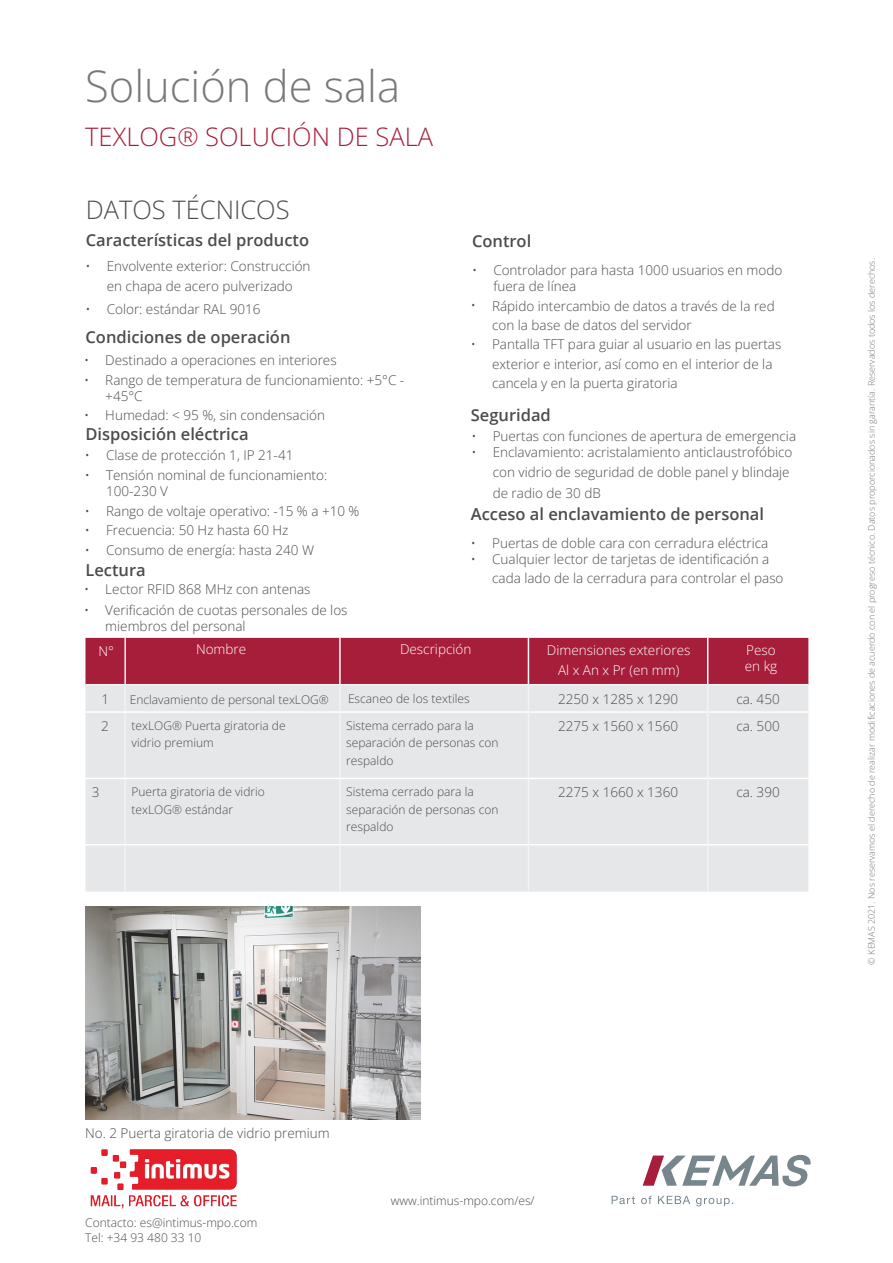
<style>
.page{position:relative;width:893px;height:1263px;background:#fff}
.page>*{position:absolute;margin:0;border:0;box-sizing:border-box;transform-origin:0 0}
.Überschrift_h2{font:300 43.5px "Open Sans";color:#76787b}
.Überschrift_h2-2{font:300 25.5px "Open Sans";color:#a61e3a}
.Überschrift_h2-3{font:300 25.5px "Open Sans";color:#4b4c4d}
.Überschrift_h3{font:600 16.5px "Open Sans";color:#4b4c4d}
.Überschrift_h2-4{font:600 16.5px "Open Sans";color:#4b4c4d}
.t1{font:300 13.5px/16.2px "Open Sans";color:#4b4c4d}
.t2{font:300 13.5px/19.5px "Open Sans";color:#fff;text-align:center}
.t3{font:300 12px/17.4px "Open Sans";color:#4b4c4d}
.t4{font:300 9px "Open Sans";color:#76787b}
</style>
<div class="page">
<div style="left:85px;top:713px;width:723px;height:178px;background:#e6e7e9"></div>
<hr style="left:124px;top:713px;width:2px;height:65px;background:#f2f3f4">
<hr style="left:124px;top:779px;width:2px;height:65px;background:#f2f3f4">
<hr style="left:124px;top:845px;width:2px;height:46px;background:#f2f3f4">
<hr style="left:85px;top:778px;width:40px;height:1px;background:#fff">
<hr style="left:85px;top:844px;width:40px;height:1px;background:#fff">
<hr style="left:125px;top:778px;width:215px;height:1px;background:#fff">
<hr style="left:125px;top:844px;width:215px;height:1px;background:#fff">
<hr style="left:528px;top:778px;width:179px;height:1px;background:#fff">
<hr style="left:528px;top:844px;width:179px;height:1px;background:#fff">
<hr style="left:708px;top:778px;width:100px;height:1px;background:#fff">
<hr style="left:708px;top:844px;width:100px;height:1px;background:#fff">
<hr style="left:707px;top:712px;width:1px;height:66px;background:#f2f3f4">
<hr style="left:707px;top:778px;width:1px;height:67px;background:#f2f3f4">
<hr style="left:707px;top:845px;width:1px;height:46px;background:#f2f3f4">
<svg style="left:85px;top:638px;width:723px;height:74px;background:#bf6b7d"></svg>
<hr style="left:340px;top:711px;width:188px;height:2px;background:#fff">
<hr style="left:339px;top:713px;width:2px;height:65px;background:#f2f3f4">
<hr style="left:528px;top:713px;width:1px;height:65px;background:#f2f3f4">
<hr style="left:339px;top:779px;width:2px;height:65px;background:#f2f3f4">
<hr style="left:528px;top:779px;width:1px;height:65px;background:#f2f3f4">
<hr style="left:339px;top:845px;width:2px;height:46px;background:#f2f3f4">
<hr style="left:528px;top:845px;width:1px;height:46px;background:#f2f3f4">
<hr style="left:340px;top:778px;width:188px;height:1px;background:#fff">
<hr style="left:340px;top:844px;width:188px;height:1px;background:#fff">
<img style="left:85px;top:907px;width:336px;height:212px">
<svg style="left:612px;top:1196px;width:121px;height:10px"></svg>
<svg style="left:643px;top:1155px;width:168px;height:31px"></svg>
<img style="left:90px;top:1149px;width:147px;height:60px">
<p class="Überschrift_h2" style="left:85px;top:56px;width:316px">Solución de sala</p>
<p class="Überschrift_h2-2" style="left:85px;top:119px;width:349px">TEXLOG® SOLUCIÓN DE SALA</p>
<p class="Überschrift_h2-3" style="left:86px;top:192px;width:205px">DATOS TÉCNICOS</p>
<p class="Überschrift_h2-4" style="left:86px;top:229px;width:225px">Características del producto</p>
<p class="t1" style="left:85px;top:256px;width:227px;line-height:19.5px;text-align:center">• Envolvente exterior: Construcción en chapa de acero pulverizado</p>
<p class="t1" style="left:85px;top:300px;width:177px">• Color: estándar RAL 9016</p>
<p class="Überschrift_h3" style="left:85px;top:326px;width:207px">Condiciones de operación</p>
<p class="t1" style="left:84px;top:352px;width:254px">• Destinado a operaciones en interiores</p>
<p class="t1" style="left:105px;top:371px;width:300px;text-indent:-21px">• Rango de temperatura de funcionamiento: +5°C - +45°C</p>
<p class="t1" style="left:84px;top:407px;width:242px">• Humedad: &lt; 95 %, sin condensación</p>
<p class="Überschrift_h3" style="left:85px;top:423px;width:165px">Disposición eléctrica</p>
<p class="t1" style="left:85px;top:447px;width:210px">• Clase de protección 1, IP 21-41</p>
<p class="t1" style="left:106px;top:467px;width:223px;text-indent:-21px">• Tensión nominal de funcionamiento:<br>100-230 V</p>
<p class="t1" style="left:85px;top:502px;width:276px">• Rango de voltaje operativo: -15 % a +10 %</p>
<p class="t1" style="left:85px;top:522px;width:205px">• Frecuencia: 50 Hz hasta 60 Hz</p>
<p class="t1" style="left:85px;top:541px;width:231px">• Consumo de energía: hasta 240 W</p>
<p class="Überschrift_h3" style="left:85px;top:559px;width:62px">Lectura</p>
<p class="t1" style="left:84px;top:580px;width:228px">• Lector RFID 868 MHz con antenas</p>
<p class="t1" style="left:105px;top:601px;width:244px;text-indent:-21px">• Verificación de cuotas personales de los miembros del personal</p>
<p class="Überschrift_h3" style="left:472px;top:229px;width:61px">Control</p>
<p class="t1" style="left:493px;top:261px;width:290px;text-indent:-21px">• Controlador para hasta 1000 usuarios en modo fuera de línea</p>
<p class="t1" style="left:471px;top:296px;width:7px">•</p>
<p class="t1" style="left:471px;top:335px;width:7px">•</p>
<p class="t1" style="left:492px;top:296px;width:291px;line-height:19.4px">Rápido intercambio de datos a través de la red con la base de datos del servidor<br>Pantalla TFT para guiar al usuario en las puertas exterior e interior, así como en el interior de la cancela y en la puerta giratoria</p>
<p class="Überschrift_h3" style="left:471px;top:404px;width:82px">Seguridad</p>
<p class="t1" style="left:471px;top:427px;width:326px">• Puertas con funciones de apertura de emergencia</p>
<p class="t1" style="left:493px;top:442px;width:301px;line-height:20.2px;text-indent:-21px">• Enclavamiento: acristalamiento anticlaustrofóbico con vidrio de seguridad de doble panel y blindaje de radio de 30 dB</p>
<p class="Überschrift_h3" style="left:471px;top:502px;width:295px">Acceso al enclavamiento de personal</p>
<p class="t1" style="left:471px;top:535px;width:299px">• Puertas de doble cara con cerradura eléctrica</p>
<p class="t1" style="left:492px;top:549px;width:293px;line-height:18.8px;text-indent:-21px">• Cualquier lector de tarjetas de identificación a cada lado de la cerradura para controlar el paso</p>
<p class="t2" style="left:98px;top:640px;width:17px">N°</p>
<p class="t2" style="left:196px;top:639px;width:52px">Nombre</p>
<p class="t2" style="left:400px;top:639px;width:73px">Descripción</p>
<p class="t2" style="left:547px;top:640px;width:145px">Dimensiones exteriores<br>Al x An x Pr (en mm)</p>
<p class="t2" style="left:745px;top:642px;width:34px;line-height:16.2px;text-align:left">Peso en kg</p>
<p class="t1" style="left:101px;top:690px;width:9px">1</p>
<p class="t3" style="left:130px;top:690px;width:201px">Enclavamiento de personal texLOG®</p>
<p class="t3" style="left:348px;top:690px;width:123px">Escaneo de los textiles</p>
<p class="t1" style="left:558px;top:690px;width:121px">2250 x 1285 x 1290</p>
<p class="t1" style="left:736px;top:690px;width:45px">ca. 450</p>
<p class="t1" style="left:101px;top:718px;width:9px">2</p>
<p class="t3" style="left:132px;top:717px;width:156px">texLOG® Puerta giratoria de vidrio premium</p>
<p class="t3" style="left:346px;top:717px;width:154px">Sistema cerrado para la separación de personas con respaldo</p>
<p class="t1" style="left:558px;top:717px;width:121px">2275 x 1560 x 1560</p>
<p class="t1" style="left:736px;top:717px;width:45px">ca. 500</p>
<p class="t1" style="left:92px;top:784px;width:9px">3</p>
<p class="t3" style="left:132px;top:783px;width:135px">Puerta giratoria de vidrio texLOG® estándar</p>
<p class="t3" style="left:346px;top:783px;width:154px">Sistema cerrado para la separación de personas con respaldo</p>
<p class="t1" style="left:558px;top:784px;width:121px">2275 x 1660 x 1360</p>
<p class="t1" style="left:736px;top:784px;width:45px">ca. 390</p>
<p class="t1" style="left:85px;top:1125px;width:246px">No. 2 Puerta giratoria de vidrio premium</p>
<p class="t3" style="left:85px;top:1215px;width:174px;line-height:14.4px">Contacto: es@intimus-mpo.com<br>Tel: +34 93 480 33 10</p>
<p class="t3" style="left:391px;top:1192px;width:145px">www.intimus-mpo.com/es/</p>
<p class="t4" style="left:865px;top:964px;width:708px;rotate:-90deg">© KEMAS 2021. Nos reservamos el derecho de realizar modificaciones de acuerdo con el progreso técnico. Datos proporcionados sin garantía. Reservados todos los derechos.</p>
</div>
